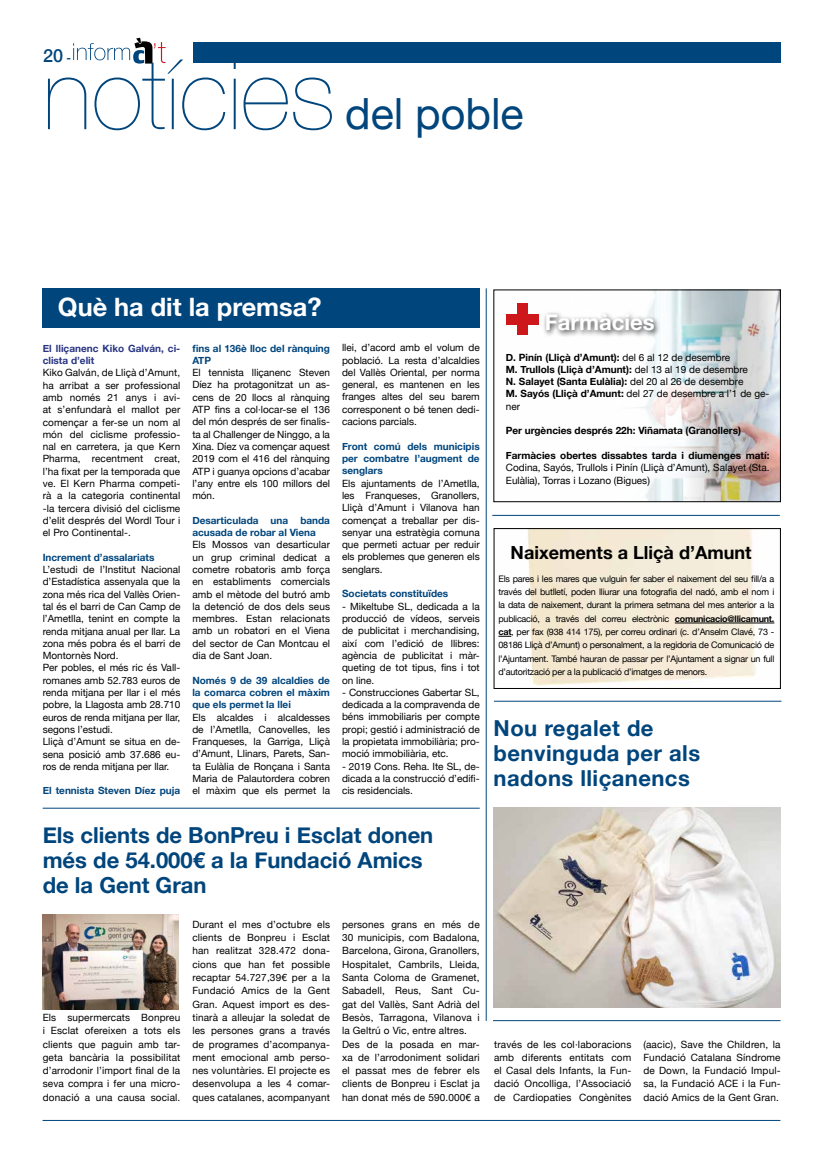
<style>
.page{position:relative;width:823px;height:1163px;background:#fff}
.page>*{position:absolute;margin:0;border:0;box-sizing:border-box;transform-origin:0 0}
.t1{font:200 98.2px "Helvetica Neue";color:#00457c}
.t2{font:43px "Helvetica Neue";color:#00457c}
.t3{font:700 25.3px "Helvetica Neue";color:#fff}
.t4{font:700 22.1px "Helvetica Neue";color:#fff}
.t5{font:700 22px/25px "Helvetica Neue";color:#00457c}
.t6{font:700 22px/25px "Helvetica Neue";letter-spacing:.02em;color:#00457c}
.t7{font:700 18.1px "Helvetica Neue";color:#000}
.t8{font:500 18px "Helvetica Neue";color:#00457c}
.t9{font:10px/12.3px "Helvetica Neue";color:#000;text-align:justify}
.t10{font:700 10px/12.3px "Helvetica Neue";color:#000}
.t11{font:700 10px/12.3px "Helvetica Neue";color:#00457c}
.t12{font:700 10px/12.3px "Helvetica Neue";color:#283583}
.t13{font:9px/13.3px "Helvetica Neue";letter-spacing:-.025em;color:#000;text-align:justify}
.s1{font-size:12px}
.s2{font-weight:400}
.s3{font-weight:700}
</style>
<div class="page">
<div style="left:193px;top:43px;width:587px;height:20px;background:#00457c"></div>
<hr style="left:43px;top:1119px;width:737px;height:1px;background:#00457c">
<svg style="left:73px;top:38px;width:92px;height:26px"></svg>
<div style="left:43px;top:288px;width:436px;height:40px;background:#00457c"></div>
<hr style="left:485px;top:288px;width:1px;height:732px;background:#00457c">
<hr style="left:492px;top:515px;width:287px;height:1px;background:#00457c">
<img style="left:498px;top:530px;width:277px;height:156px">
<div style="left:493px;top:528px;width:287px;height:160px;border:1px solid #000"></div>
<hr style="left:674px;top:622px;width:99px;height:1px;background:#000">
<svg style="left:498px;top:636px;width:13px;height:1px"></svg>
<img style="left:506px;top:292px;width:272px;height:207px">
<div style="left:542px;top:311px;width:118px;height:27px;background:#000;opacity:.75"></div>
<div style="left:517px;top:314px;width:10px;height:10px;background:#cd171a"></div>
<div style="left:517px;top:303px;width:10px;height:11px;background:#cd171a"></div>
<div style="left:517px;top:324px;width:10px;height:11px;background:#cd171a"></div>
<div style="left:527px;top:314px;width:11px;height:10px;background:#cd171a"></div>
<div style="left:506px;top:314px;width:11px;height:10px;background:#cd171a"></div>
<hr style="left:493px;top:700px;width:288px;height:1px;background:#00457c">
<img style="left:493px;top:807px;width:287px;height:200px">
<img style="left:43px;top:914px;width:136px;height:95px">
<hr style="left:43px;top:807px;width:436px;height:1px;background:#00457c">
<hr style="left:492px;top:1020px;width:288px;height:1px;background:#00457c">
<h3 class="t8" style="left:43px;top:41px;width:30px">20 <span class="s1">-</span></h3>
<h1 class="t1" style="left:43px;top:18px;width:294px">notícies</h1>
<h2 class="t2" style="left:345px;top:83px;width:180px">del poble</h2>
<h3 class="t3" style="left:58px;top:286px;width:265px">Què ha dit la premsa?</h3>
<p class="t12" style="left:43px;top:342px;width:139px">El lliçanenc Kiko Galván, ci&shy;clista d’elit</p>
<p class="t9" style="left:43px;top:367px;width:139px">Kiko Galván, de Lliçà d’Amunt, ha arribat a ser professional amb només 21 anys i avi&shy;at s’enfundarà el mallot per començar a fer-se un nom al món del ciclisme professio&shy;nal en carretera, ja que Kern Pharma, recentment creat, l’ha fixat per la temporada que ve. El Kern Pharma competi&shy;rà a la categoria continental -la tercera divisió del ciclisme d’elit després del Wordl Tour i el Pro Continental-.</p>
<p class="t11" style="left:43px;top:551px;width:113px">Increment d’assalariats</p>
<p class="t9" style="left:43px;top:564px;width:139px;text-align:left">L’estudi de l’Institut Nacional d’Estadística assenyala que la zona més rica del Vallès Orien&shy;tal és el barri de Can Camp de l’Ametlla, tenint en compte la renda mitjana anual per llar. La zona més pobra és el barri de<br>Montornès Nord.<br>Per pobles, el més ric és Vall&shy;romanes amb 52.783 euros de renda mitjana per llar i el més pobre, la Llagosta amb 28.710 euros de renda mitjana per llar, segons l’estudi.<br>Lliçà d’Amunt se situa en de&shy;sena posició amb 37.686 eu&shy;ros de renda mitjana per llar.</p>
<p class="t11" style="left:43px;top:784px;width:139px">El tennista Steven Díez puja</p>
<p class="t11" style="left:192px;top:342px;width:139px">fins al 136è lloc del rànquing<br>ATP</p>
<p class="t9" style="left:192px;top:367px;width:139px">El tennista lliçanenc Steven Díez ha protagonitzat un as&shy;cens de 20 llocs al rànquing ATP fins a col·locar-se el 136 del món després de ser finalis&shy;ta al Challenger de Ninggo, a la Xina. Díez va començar aquest 2019 com el 416 del rànquing ATP i guanya opcions d’acabar l’any entre els 100 millors del món.</p>
<p class="t11" style="left:192px;top:514px;width:139px">Desarticulada una banda acusada de robar al Viena</p>
<p class="t9" style="left:192px;top:539px;width:139px">Els Mossos van desarticular un grup criminal dedicat a cometre robatoris amb força en establiments comercials amb el mètode del butró amb la detenció de dos dels seus membres. Estan relacionats amb un robatori en el Viena del sector de Can Montcau el dia de Sant Joan.</p>
<p class="t11" style="left:192px;top:674px;width:139px;text-align:justify">Només 9 de 39 alcaldies de la comarca cobren el màxim que els permet la llei</p>
<p class="t9" style="left:192px;top:711px;width:139px">Els alcaldes i alcaldesses de l’Ametlla, Canovelles, les Franqueses, la Garriga, Lliçà d’Amunt, Llinars, Parets, San&shy;ta Eulàlia de Ronçana i Santa Maria de Palautordera cobren el màxim que els permet la</p>
<p class="t9" style="left:342px;top:342px;width:139px">llei, d’acord amb el volum de població. La resta d’alcaldies del Vallès Oriental, per norma general, es mantenen en les franges altes del seu barem corresponent o bé tenen dedi&shy;cacions parcials.</p>
<p class="t11" style="left:342px;top:440px;width:139px;text-align:justify">Front comú dels municipis per combatre l’augment de senglars</p>
<p class="t9" style="left:342px;top:477px;width:139px">Els ajuntaments de l’Ametlla, les Franqueses, Granollers, Lliçà d’Amunt i Vilanova han començat a treballar per dis&shy;senyar una estratègia comuna que permeti actuar per reduir els problemes que generen els senglars.</p>
<p class="t11" style="left:342px;top:588px;width:108px">Societats constituïdes</p>
<p class="t9" style="left:342px;top:600px;width:139px">- Mikeltube SL, dedicada a la producció de vídeos, serveis de publicitat i merchandising, així com l’edició de llibres: agència de publicitat i màr&shy;queting de tot tipus, fins i tot on line.</p>
<p class="t9" style="left:342px;top:686px;width:139px">- Construcciones Gabertar SL, dedicada a la compravenda de béns immobiliaris per compte propi; gestió i administració de la propietata immobiliària; pro&shy;moció immobiliària, etc.</p>
<p class="t9" style="left:342px;top:760px;width:139px">- 2019 Cons. Reha. Ite SL, de&shy;dicada a la construcció d’edifi&shy;cis residencials.</p>
<h3 class="t4" style="left:544px;top:305px;width:111px">Farmàcies</h3>
<p class="t10" style="left:505px;top:351px;width:265px">D. Pinín (Lliçà d’Amunt): <span class="s2">del 6 al 12 de desembre<br></span>M. Trullols (Lliçà d’Amunt): <span class="s2">del 13 al 19 de desembre<br></span>N. Salayet (Santa Eulàlia): <span class="s2">del 20 al 26 de desembre<br></span>M. Sayós (Lliçà d’Amunt: <span class="s2">del 27 de desembre a l’1 de ge&shy;ner</span></p>
<p class="t10" style="left:505px;top:425px;width:236px">Per urgències després 22h: Viñamata (Granollers)</p>
<p class="t10" style="left:505px;top:449px;width:265px">Farmàcies obertes dissabtes tarda i diumenges matí:</p>
<p class="t9" style="left:505px;top:462px;width:265px">Codina, Sayós, Trullols i Pinín (Lliçà d’Amunt), Salayet (Sta.<br>Eulàlia), Torras i Lozano (Bigues)</p>
<h3 class="t7" style="left:510px;top:538px;width:242px">Naixements a Lliçà d’Amunt</h3>
<p class="t13" style="left:498px;top:572px;width:277px">Els pares i les mares que vulguin fer saber el naixement del seu fill/a a través del butlletí, poden lliurar una fotografia del nadó, amb el nom i la data de naixement, durant la primera setmana del mes anterior a la publicació, a través del correu electrònic <span class="s3">comunicacio@llicamunt. cat</span>, per fax (938 414 175), per correu ordinari (c. d’Anselm Clavé, 73 - 08186 Lliçà d’Amunt) o personalment, a la regidoria de Comunicació de l’Ajuntament. També hauran de passar per l’Ajuntament a signar un full d’autorització per a la publicació d’imatges de menors.</p>
<h3 class="t6" style="left:493px;top:716px;width:208px">Nou regalet de benvinguda per als nadons lliçanencs</h3>
<h3 class="t5" style="left:43px;top:822px;width:392px">Els clients de BonPreu i Esclat donen més de 54.000€ a la Fundació Amics de la Gent Gran</h3>
<p class="t9" style="left:43px;top:1011px;width:139px;line-height:13.3px">Els supermercats Bonpreu i Esclat ofereixen a tots els clients que paguin amb tar&shy;geta bancària la possibilitat d’arrodonir l’import final de la seva compra i fer una micro&shy;donació a una causa social.</p>
<p class="t9" style="left:192px;top:917px;width:139px;line-height:13.3px">Durant el mes d’octubre els clients de Bonpreu i Esclat han realitzat 328.472 dona&shy;cions que han fet possible recaptar 54.727,39€ per a la Fundació Amics de la Gent Gran. Aquest import es des&shy;tinarà a alleujar la soledat de les persones grans a través de programes d’acompanya&shy;ment emocional amb perso&shy;nes voluntàries. El projecte es desenvolupa a les 4 comar&shy;ques catalanes, acompanyant</p>
<p class="t9" style="left:342px;top:917px;width:139px;line-height:13.3px;text-align:left">persones grans en més de<br>30 municipis, com Badalona,<br>Barcelona, Girona, Granollers,<br>Hospitalet, Cambrils, Lleida,<br>Santa Coloma de Gramenet,<br>Sabadell, Reus, Sant Cu&shy;gat del Vallès, Sant Adrià del<br>Besòs, Tarragona, Vilanova i la Geltrú o Vic, entre altres.<br>Des de la posada en mar&shy;xa de l’arrodoniment solidari el passat mes de febrer els clients de Bonpreu i Esclat ja han donat més de 590.000€ a</p>
<p class="t9" style="left:493px;top:1037px;width:139px;line-height:13.3px">través de les col·laboracions amb diferents entitats com el Casal dels Infants, la Fun&shy;dació Oncolliga, l’Associació de Cardiopaties Congènites</p>
<p class="t9" style="left:643px;top:1037px;width:139px;line-height:13.3px">(aacic), Save the Children, la Fundació Catalana Síndrome de Down, la Fundació Impul&shy;sa, la Fundació ACE i la Fun&shy;dació Amics de la Gent Gran.</p>
</div>
